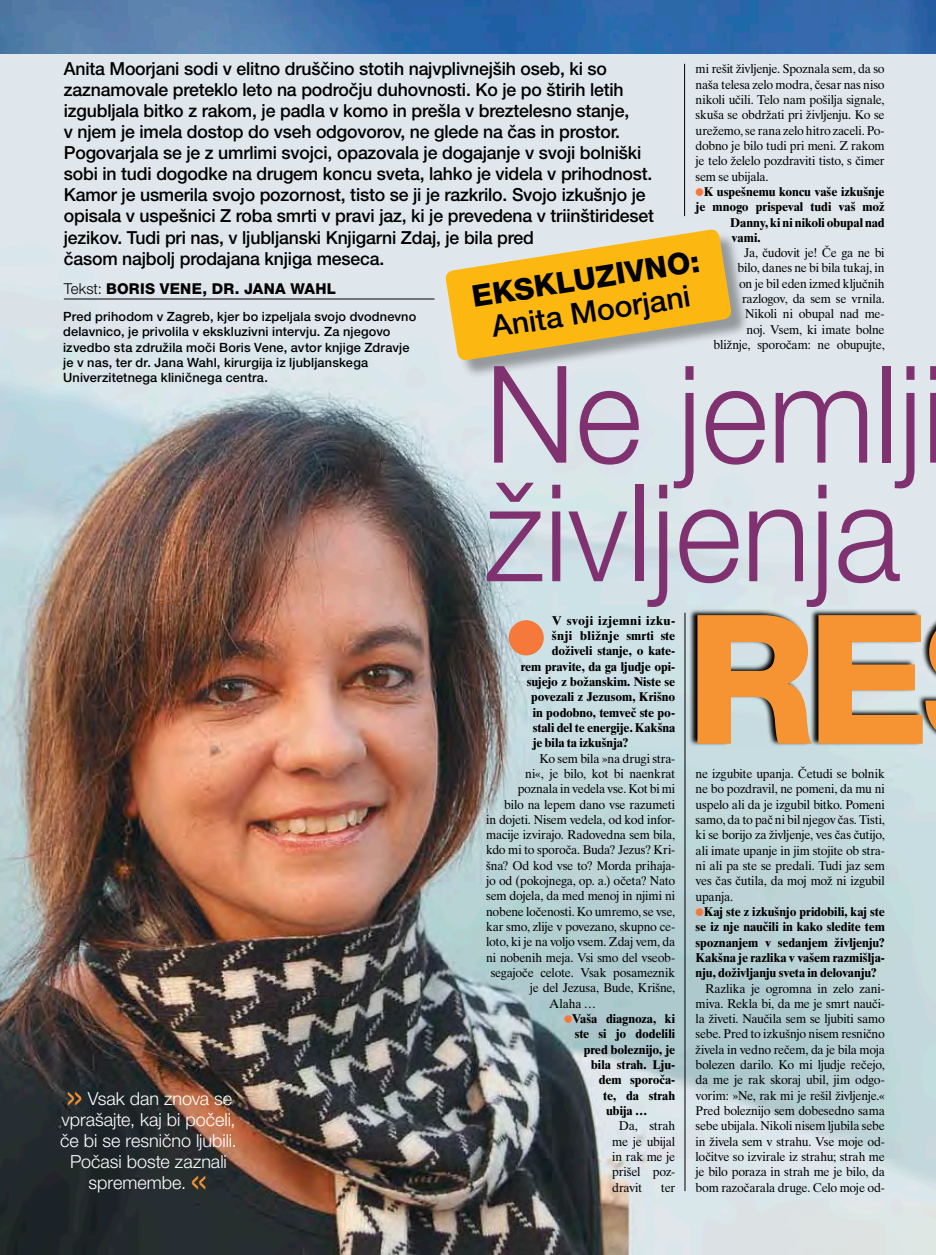
<style>
.page{position:relative;width:936px;height:1255px;background:#fff}
.page>*{position:absolute;margin:0;border:0;box-sizing:border-box;transform-origin:0 0}
.t1{font:800 180px "Helvetica Neue";color:#f69332}
.t2{font:300 135px/118.5px "Helvetica Neue";color:#7f3170;scale:.95 1}
.t3{font:700 57.15px "Times Delo";color:#f4793b}
.t4{font:300 45px "Helvetica Neue";color:#f69332}
.t5{font:500 30px "Helvetica Neue";color:#000}
.t6{font:800 30px "Helvetica Neue";color:#000}
.t7{font:500 18px/21px "Helvetica Neue";letter-spacing:-.01em;color:#000}
.t8{font:300 18px "Helvetica Neue";color:#fff}
.t9{font:800 15px "Helvetica Neue";color:#000}
.t10{font:300 15px "Helvetica Neue";color:#000}
.t11{font:12.75px/15.3px "Times Delo";letter-spacing:-.02em;color:#000;text-align:justify;scale:.96 1}
.t12{font:700 12.75px "Times Delo";letter-spacing:-.01em;color:#000;scale:.96 1}
.t13{font:500 12.75px/15.3px "Helvetica Neue";letter-spacing:.015em;color:#000}
.t14{font:700 12.75px "Times Delo";letter-spacing:-.01em;color:#000}
.t15{font:700 12.75px "Times Delo";letter-spacing:.02em;color:#000}
.s1{color:#f4793b}
.s2{font-weight:800}
.s3{font-weight:700;color:#f4793b}
.s4{font-weight:700}
</style>
<div class="page">
<img style="left:0;top:0;width:935px;height:54px">
<img style="left:0;top:54px;width:935px;height:1200px">
<div style="left:448px;top:232px;width:301px;height:147px;background:#000;opacity:.34"></div>
<svg style="left:444px;top:228px;width:288px;height:133px;background:#ecc256"></svg>
<svg style="left:689px;top:606px;width:246px;height:142px;background:#545a5c"></svg>
<hr style="left:64px;top:298px;width:370px;height:1px;background:#000">
<img style="left:526px;top:1201px;width:409px;height:53px">
<hr style="left:684px;top:64px;width:1px;height:152px;background:#000">
<hr style="left:684px;top:612px;width:1px;height:579px;background:#000">
<p class="t7" style="left:64px;top:58px;width:591px">Anita Moorjani sodi v elitno druščino stotih najvplivnejših oseb, ki so zaznamovale preteklo leto na področju duhovnosti. Ko je po štirih letih izgubljala bitko z rakom, je padla v komo in prešla v breztelesno stanje,<br>v njem je imela dostop do vseh odgovorov, ne glede na čas in prostor.<br>Pogovarjala se je z umrlimi svojci, opazovala je dogajanje v svoji bolniški sobi in tudi dogodke na drugem koncu sveta, lahko je videla v prihodnost.<br>Kamor je usmerila svojo pozornost, tisto se ji je razkrilo. Svojo izkušnjo je opisala v uspešnici Z roba smrti v pravi jaz, ki je prevedena v triinštirideset jezikov. Tudi pri nas, v ljubljanski Knjigarni Zdaj, je bila pred<br>časom najbolj prodajana knjiga meseca.</p>
<p class="t11" style="left:695px;top:61px;width:198px">mi rešit življenje. Spoznala sem, da so</p>
<p class="t11" style="left:695px;top:77px;width:198px">naša telesa zelo modra, česar nas niso</p>
<p class="t11" style="left:695px;top:92px;width:198px">nikoli učili. Telo nam pošilja signale,</p>
<p class="t11" style="left:695px;top:107px;width:198px">skuša se obdržati pri življenju. Ko se</p>
<p class="t11" style="left:695px;top:123px;width:198px">urežemo, se rana zelo hitro zaceli. Po-</p>
<p class="t11" style="left:695px;top:138px;width:198px">dobno je bilo tudi pri meni. Z rakom</p>
<p class="t11" style="left:695px;top:153px;width:198px">je telo želelo pozdraviti tisto, s čimer</p>
<p class="t11" style="left:695px;top:168px;width:78px">sem se ubijala.</p>
<p class="t12" style="left:695px;top:184px;width:198px"><span class="s1">¶</span>K uspešnemu koncu vaše izkušnje</p>
<p class="t12" style="left:695px;top:199px;width:198px">je mnogo prispeval tudi vaš mož</p>
<p class="t12" style="left:730px;top:214px;width:162px">Danny, ki ni nikoli obupal nad</p>
<p class="t12" style="left:731px;top:230px;width:32px">vami.</p>
<p class="t11" style="left:713px;top:245px;width:180px;text-align:right">Ja, čudovit je! Če ga ne bi<br>bilo, danes ne bi bila tukaj, in<br>on je bil eden izmed ključnih razlogov, da sem se vrnila.<br>Nikoli ni obupal nad me-<br>noj. Vsem, ki imate bolne bližnje, sporočam: ne obupujte,</p>
<h3 class="t6" style="left:469px;top:280px;width:232px;rotate:-9deg">EKSKLUZIVNO:</h3>
<p class="t10" style="left:64px;top:281px;width:57px">Tekst: <span class="s2">BORIS</span></p>
<p class="t9" style="left:160px;top:281px;width:14px">VENE</p>
<p class="t9" style="left:202px;top:281px;width:56px">, DR . JANA</p>
<p class="t9" style="left:290px;top:281px;width:19px">WAHL</p>
<h3 class="t5" style="left:489px;top:310px;width:202px;rotate:-9deg">Anita Moorjani</h3>
<h2 class="t2" style="left:485px;top:356px;width:487px">Ne jemlji življenja</h2>
<h1 class="t1" style="left:686px;top:580px;width:120px">RE</h1>
<p class="t13" style="left:63px;top:309px;width:354px">Pred prihodom v Zagreb, kjer bo izpeljala svojo dvodnevno delavnico, je privolila v ekskluzivni intervju. Za njegovo izvedbo sta združila moči Boris Vene, avtor knjige Zdravje je v nas, ter dr. Jana Wahl, kirurgija iz ljubljanskega Univerzitetnega kliničnega centra.</p>
<h3 class="t3" style="left:507px;top:601px;width:41px">¶</h3>
<p class="t15" style="left:552px;top:612px;width:125px">V svoji izjemni izku-</p>
<p class="t14" style="left:552px;top:628px;width:125px">šnji bližnje smrti ste</p>
<p class="t12" style="left:552px;top:643px;width:130px">doživeli stanje, o kate-</p>
<p class="t12" style="left:520px;top:658px;width:162px">rem pravite, da ga ljudje opi-</p>
<p class="t12" style="left:526px;top:674px;width:156px">sujejo z božanskim. Niste se</p>
<p class="t12" style="left:531px;top:689px;width:152px">povezali z Jezusom, Krišno</p>
<p class="t12" style="left:532px;top:704px;width:150px">in podobno, temveč ste po-</p>
<p class="t12" style="left:532px;top:720px;width:150px">stali del te energije. Kakšna</p>
<p class="t12" style="left:532px;top:735px;width:101px">je bila ta izkušnja?</p>
<p class="t11" style="left:539px;top:750px;width:143px">Ko sem bila »na drugi stra-</p>
<p class="t11" style="left:525px;top:765px;width:158px">ni«, je bilo, kot bi naenkrat</p>
<p class="t11" style="left:517px;top:781px;width:166px">poznala in vedela vse. Kot bi mi</p>
<p class="t11" style="left:504px;top:796px;width:180px">bilo na lepem dano vse razumeti</p>
<p class="t11" style="left:486px;top:811px;width:198px">in dojeti. Nisem vedela, od kod infor-</p>
<p class="t11" style="left:486px;top:827px;width:198px">macije izvirajo. Radovedna sem bila,</p>
<p class="t11" style="left:486px;top:842px;width:198px">kdo mi to sporoča. Buda? Jezus? Kri-</p>
<p class="t11" style="left:486px;top:857px;width:198px">šna? Od kod vse to? Morda prihaja-</p>
<p class="t11" style="left:486px;top:873px;width:198px">jo od (pokojnega, op. a.) očeta? Nato</p>
<p class="t11" style="left:486px;top:888px;width:198px">sem dojela, da med menoj in njimi ni</p>
<p class="t11" style="left:486px;top:903px;width:198px">nobene ločenosti. Ko umremo, se vse,</p>
<p class="t11" style="left:486px;top:919px;width:198px">kar smo, zlije v povezano, skupno ce-</p>
<p class="t11" style="left:486px;top:934px;width:198px">loto, ki je na voljo vsem. Zdaj vem, da</p>
<p class="t11" style="left:486px;top:949px;width:198px">ni nobenih meja. Vsi smo del vseob-</p>
<p class="t11" style="left:490px;top:965px;width:194px">segajoče celote. Vsak posameznik</p>
<p class="t11" style="left:529px;top:980px;width:153px">je del Jezusa, Bude, Krišne,</p>
<p class="t11" style="left:549px;top:995px;width:50px">Alaha …</p>
<p class="t12" style="left:564px;top:1010px;width:117px"><span class="s1">¶</span>Vaša diagnoza, ki</p>
<p class="t12" style="left:574px;top:1026px;width:106px">ste si jo dodelili</p>
<p class="t12" style="left:583px;top:1041px;width:97px">pred boleznijo, je</p>
<p class="t12" style="left:591px;top:1056px;width:89px">bila strah. Lju-</p>
<p class="t12" style="left:598px;top:1072px;width:81px">dem sporoča-</p>
<p class="t12" style="left:603px;top:1087px;width:76px">te, da strah</p>
<p class="t12" style="left:606px;top:1102px;width:44px">ubija …</p>
<p class="t11" style="left:612px;top:1118px;width:67px;text-indent:7px">Da, strah me je ubijal in rak me je prišel poz&shy;dravit</p>
<p class="t11" style="left:695px;top:766px;width:199px;text-align:left">ne izgubite upanja. Četudi se bolnik ne bo pozdravil, ne pomeni, da mu ni uspelo ali da je izgubil bitko. Pomeni samo, da to pač ni bil njegov čas. Tisti, ki se borijo za življenje, ves čas čutijo, ali imate upanje in jim stojite ob stra&shy;ni ali pa ste se predali. Tudi jaz sem ves čas čutila, da moj mož ni izgubil upanja.<br><span class="s3">¶</span><span class="s4">Kaj ste z izkušnjo pridobili, kaj ste se iz nje naučili in kako sledite tem spoznanjem v sedanjem življenju?<br>Kakšna je razlika v vašem razmišlja&shy;nju, doživljanju sveta in delovanju?</span></p>
<p class="t11" style="left:695px;top:980px;width:199px;text-indent:10px">Razlika je ogromna in zelo zani&shy;miva. Rekla bi, da me je smrt nauči&shy;la živeti. Naučila sem se ljubiti samo sebe. Pred to izkušnjo nisem resnično živela in vedno rečem, da je bila moja bolezen darilo. Ko mi ljudje rečejo, da me je rak skoraj ubil, jim odgo&shy;vorim: »Ne, rak mi je rešil življenje.« Pred boleznijo sem dobesedno sama sebe ubijala. Nikoli nisem ljubila sebe in živela sem v strahu. Vse moje od&shy;ločitve so izvirale iz strahu; strah me je bilo poraza in strah me je bilo, da bom razočarala druge. Celo moje od-</p>
<h3 class="t4" style="left:65px;top:1070px;width:21px">»</h3>
<h3 class="t8" style="left:88px;top:1088px;width:146px">Vsak dan znova se</h3>
<h3 class="t8" style="left:61px;top:1109px;width:176px">vprašajte, kaj bi počeli,</h3>
<h3 class="t8" style="left:60px;top:1130px;width:178px">če bi se resnično ljubili.</h3>
<h3 class="t8" style="left:70px;top:1151px;width:158px">Počasi boste zaznali</h3>
<h3 class="t8" style="left:89px;top:1172px;width:99px">spremembe.</h3>
<h3 class="t4" style="left:189px;top:1154px;width:21px">«</h3>
<p class="t11" style="left:661px;top:1179px;width:16px">ter</p>
</div>
